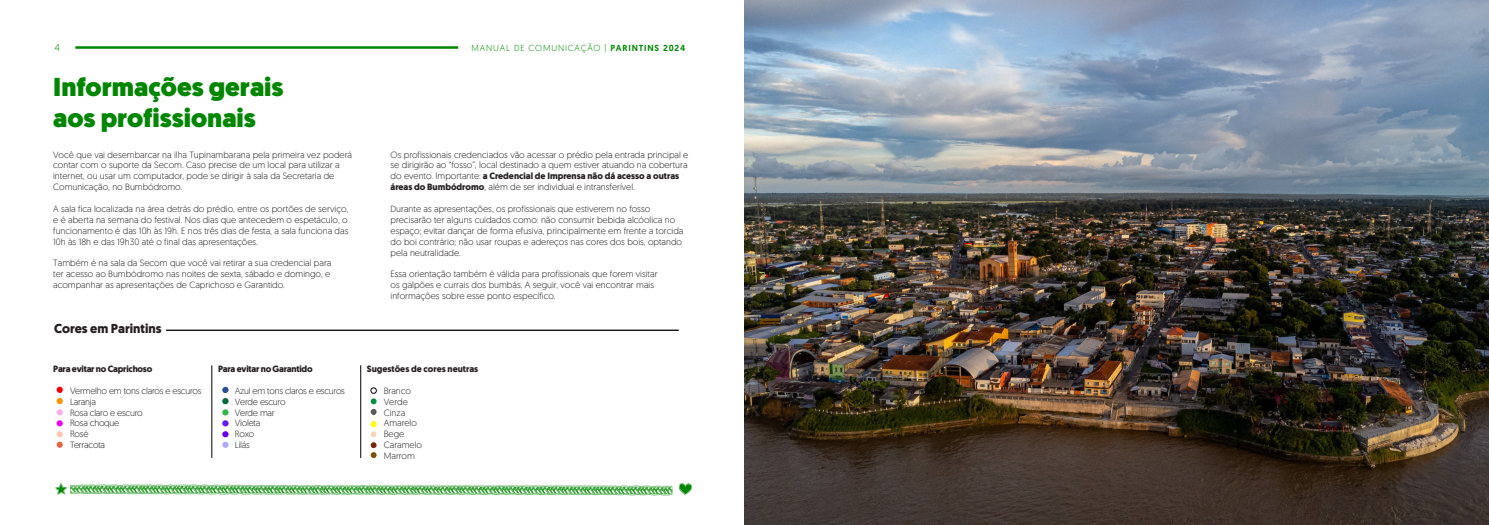
<style>
.page{position:relative;width:1489px;height:525px;background:#fff}
.page>*{position:absolute;margin:0;border:0;box-sizing:border-box;transform-origin:0 0}
.t1{font:900 25.88px/31px "Geomanist";color:#008600}
.t2{font:700 13px "Geomanist";color:#231f20}
.t3{font:300 10px "Geomanist";color:#008600}
.t4{font:300 9px/10.9px "Geomanist";color:#231f20}
.t5{font:300 9px "Geomanist";letter-spacing:-.025em;color:#231f20}
.t6{font:700 9px "Geomanist";letter-spacing:-.025em;color:#231f20}
.t7{font:700 9px "Geomanist";color:#231f20}
.t8{font:300 8.75px "Geomanist";letter-spacing:.1em;color:#008600}
.s1{font-weight:500}
.s2{font-weight:700}
</style>
<div class="page">
<hr style="left:75px;top:46px;width:383px;height:3px;background:#008600">
<svg style="left:55px;top:482px;width:617px;height:13px"></svg>
<svg style="left:678px;top:483px;width:14px;height:12px"></svg>
<svg style="left:57px;top:386px;width:6px;height:6px"></svg>
<svg style="left:57px;top:398px;width:6px;height:49px"></svg>
<div style="left:222px;top:386px;width:6px;height:7px;background:#264f9c;border-radius:50%"></div>
<svg style="left:222px;top:398px;width:6px;height:49px"></svg>
<svg style="left:370px;top:387px;width:6px;height:27px"></svg>
<svg style="left:371px;top:421px;width:5px;height:37px"></svg>
<hr style="left:166px;top:329px;width:512px;height:2px;background:#000">
<hr style="left:212px;top:365px;width:1px;height:93px;background:#000">
<hr style="left:360px;top:365px;width:1px;height:93px;background:#000">
<img style="left:744px;top:0;width:744px;height:524px">
<p class="t3" style="left:54px;top:41px;width:7px">4</p>
<p class="t8" style="left:471px;top:42px;width:215px">MANUAL DE COMUNICAÇÃO | <span class="s1">PARINTINS 2024</span></p>
<p class="t1" style="left:53px;top:72px;width:232px">Informações gerais aos profissionais</p>
<p class="t4" style="left:53px;top:148px;width:300px">Você que vai desembarcar na ilha Tupinambarana pela primeira vez poderá contar com o suporte da Secom. Caso precise de um local para utilizar a internet, ou usar um computador, pode se dirigir à sala da Secretaria de Comunicação, no Bumbódromo.</p>
<p class="t4" style="left:53px;top:203px;width:297px;text-align:justify">A sala fica localizada na área detrás do prédio, entre os portões de serviço, e é aberta na semana do festival. Nos dias que antecedem o espetáculo, o funcionamento é das 10h às 19h. E nos três dias de festa, a sala funciona das 10h às 18h e das 19h30 até o final das apresentações.</p>
<p class="t4" style="left:53px;top:257px;width:280px;text-align:justify">Também é na sala da Secom que você vai retirar a sua credencial para ter acesso ao Bumbódromo nas noites de sexta, sábado e domingo, e acompanhar as apresentações de Caprichoso e Garantido.</p>
<p class="t2" style="left:54px;top:319px;width:109px">Cores em Parintins</p>
<p class="t6" style="left:53px;top:362px;width:101px">Para evitar no Caprichoso</p>
<p class="t5" style="left:58px;top:384px;width:145px">• Vermelho em tons claros e escuros</p>
<p class="t5" style="left:58px;top:395px;width:39px">• Laranja</p>
<p class="t5" style="left:58px;top:406px;width:86px">• Rosa claro e escuro</p>
<p class="t5" style="left:58px;top:417px;width:63px">• Rosa choque</p>
<p class="t4" style="left:58px;top:428px;width:32px">• Rosé</p>
<p class="t5" style="left:58px;top:439px;width:48px">• Terracota</p>
<p class="t6" style="left:218px;top:362px;width:96px">Para evitar no Garantido</p>
<p class="t5" style="left:223px;top:384px;width:123px">• Azul em tons claros e escuros</p>
<p class="t5" style="left:223px;top:395px;width:64px">• Verde escuro</p>
<p class="t5" style="left:223px;top:406px;width:53px">• Verde mar</p>
<p class="t5" style="left:223px;top:417px;width:39px">• Violeta</p>
<p class="t4" style="left:223px;top:428px;width:33px">• Roxo</p>
<p class="t4" style="left:223px;top:439px;width:28px">• Lilás</p>
<p class="t4" style="left:390px;top:148px;width:299px">Os profissionais credenciados vão acessar o prédio pela entrada principal e se dirigirão ao “fosso”, local destinado a quem estiver atuando na cobertura do evento. Importante: <span class="s2">a Credencial de Imprensa não dá acesso a outras áreas do Bumbódromo</span>, além de ser individual e intransferível.</p>
<p class="t4" style="left:390px;top:203px;width:294px">Durante as apresentações, os profissionais que estiverem no fosso precisarão ter alguns cuidados como: não consumir bebida alcóolica no espaço; evitar dançar de forma efusiva, principalmente em frente a torcida do boi contrário; não usar roupas e adereços nas cores dos bois, optando pela neutralidade.</p>
<p class="t4" style="left:390px;top:268px;width:268px">Essa orientação também é válida para profissionais que forem visitar os galpões e currais dos bumbás. A seguir, você vai encontrar mais informações sobre esse ponto específico.</p>
<p class="t7" style="left:367px;top:362px;width:113px">Sugestões de cores neutras</p>
<p class="t4" style="left:372px;top:384px;width:41px">• Branco</p>
<p class="t4" style="left:372px;top:395px;width:37px">• Verde</p>
<p class="t4" style="left:372px;top:406px;width:35px">• Cinza</p>
<p class="t4" style="left:372px;top:417px;width:46px">• Amarelo</p>
<p class="t4" style="left:372px;top:428px;width:34px">• Bege</p>
<p class="t4" style="left:372px;top:439px;width:51px">• Caramelo</p>
<p class="t4" style="left:372px;top:450px;width:44px">• Marrom</p>
</div>
